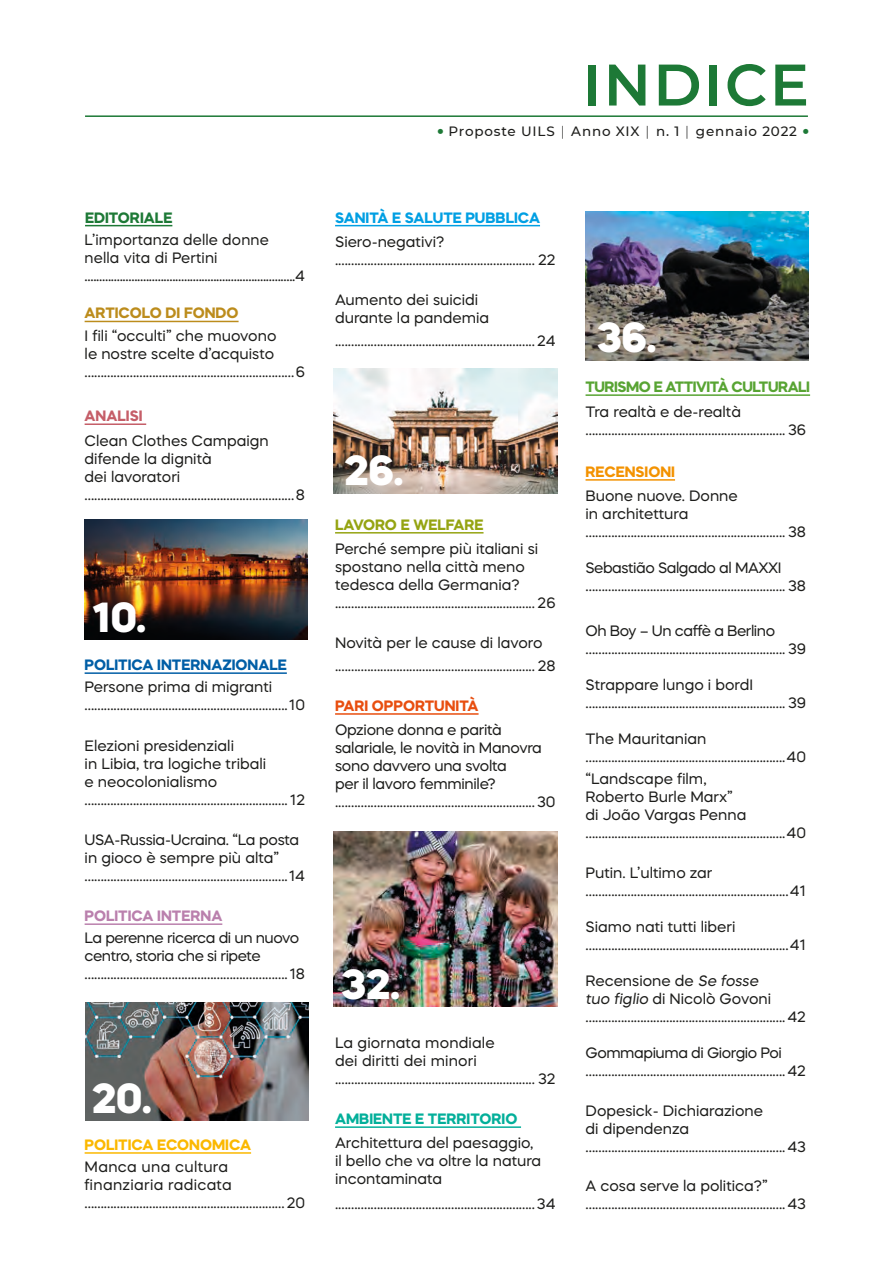
<style>
.page{position:relative;width:893px;height:1263px;background:#fff}
.page>*{position:absolute;margin:0;border:0;box-sizing:border-box;transform-origin:0 0}
.t1{font:600 58.5px "Montserrat";letter-spacing:.04em;color:#1d7936}
.t2{font:800 42px "Mazzard H";color:#fff}
.tit_indice{font:15px/18px "Mazzard H";color:#1d1d1b}
.tit_indice-2{font:15px/18px "Mazzard H";letter-spacing:-.03em;color:#1d1d1b}
.tit_indice-3{font:15px/18px "Mazzard H";letter-spacing:-.02em;color:#1d1d1b}
.tit_indice-4{font:15px "Mazzard H";letter-spacing:.02em;color:#1d1d1b}
.t3{font:700 15px "Mazzard H";letter-spacing:-.03em;color:#58a433}
.t4{font:700 15px "Mazzard H";color:#005ea6}
.t5{font:700 15px "Mazzard H";color:#009fe3}
.t6{font:700 15px "Mazzard H";color:#03af9a}
.t7{font:700 15px "Mazzard H";color:#fbb800}
.t8{font:700 15px "Mazzard H";color:#bc8c1c}
.t9{font:700 15px "Mazzard H";color:#ba80ad}
.t10{font:700 15px "Mazzard H";color:#e84e0f}
.t11{font:700 15px "Mazzard H";color:#95a412}
.t12{font:700 15px "Mazzard H";color:#f39200}
.t13{font:700 15px "Mazzard H";color:#1d7936}
.t14{font:700 15px "Mazzard H";color:#c55e68}
.t15{font:500 13.5px "Montserrat";letter-spacing:.06em;color:#1d1d1b}
.s1{font-size:27px;color:#1d7936}
.s2{font-weight:300}
</style>
<div class="page">
<hr style="left:585px;top:394px;width:225px;height:2px;background:#58a433">
<hr style="left:585px;top:479px;width:90px;height:2px;background:#f39200">
<hr style="left:85px;top:115px;width:723px;height:2px;background:#1d7936">
<hr style="left:85px;top:225px;width:87px;height:1px;background:#1d7936">
<hr style="left:85px;top:321px;width:154px;height:1px;background:#bc8c1c">
<hr style="left:85px;top:423px;width:61px;height:2px;background:#c55e68">
<hr style="left:85px;top:672px;width:202px;height:2px;background:#005ea6">
<hr style="left:85px;top:923px;width:137px;height:2px;background:#ba80ad">
<hr style="left:85px;top:1152px;width:166px;height:2px;background:#fbb800">
<hr style="left:335px;top:225px;width:205px;height:1px;background:#009fe3">
<hr style="left:335px;top:532px;width:148px;height:1px;background:#95a412">
<hr style="left:335px;top:713px;width:144px;height:2px;background:#e84e0f">
<hr style="left:335px;top:1126px;width:186px;height:2px;background:#03af9a">
<img style="left:334px;top:369px;width:223px;height:124px">
<img style="left:85px;top:1002px;width:223px;height:119px">
<img style="left:585px;top:211px;width:224px;height:149px">
<img style="left:85px;top:520px;width:223px;height:119px">
<img style="left:334px;top:831px;width:223px;height:175px">
<p class="t13" style="left:85px;top:207px;width:89px">EDITORIALE</p>
<p class="tit_indice" style="left:85px;top:231px;width:186px">L’importanza delle donne nella vita di Pertini</p>
<p class="tit_indice" style="left:85px;top:267px;width:222px">........................................................................4</p>
<p class="t8" style="left:85px;top:303px;width:155px">ARTICOLO DI FONDO</p>
<p class="tit_indice" style="left:85px;top:326px;width:193px">I fili “occulti” che muovono le nostre scelte d’acquisto</p>
<p class="tit_indice" style="left:85px;top:362px;width:222px">.................................................................6</p>
<p class="t14" style="left:85px;top:406px;width:59px">ANALISI</p>
<p class="tit_indice" style="left:85px;top:431px;width:186px">Clean Clothes Campaign</p>
<p class="tit_indice" style="left:85px;top:449px;width:129px">difende la dignità dei lavoratori</p>
<p class="tit_indice" style="left:85px;top:485px;width:222px">.................................................................8</p>
<p class="t2" style="left:92px;top:589px;width:56px">10.</p>
<p class="t4" style="left:85px;top:655px;width:204px">POLITICA INTERNAZIONALE</p>
<p class="tit_indice" style="left:85px;top:678px;width:189px">Persone prima di migranti</p>
<p class="tit_indice" style="left:85px;top:696px;width:222px">...............................................................10</p>
<p class="tit_indice" style="left:85px;top:736px;width:151px">Elezioni presidenziali</p>
<p class="tit_indice" style="left:85px;top:754px;width:183px">in Libia, tra logiche tribali</p>
<p class="tit_indice" style="left:85px;top:772px;width:134px">e neocolonialismo</p>
<p class="tit_indice" style="left:85px;top:790px;width:222px">............................................................... 12</p>
<p class="tit_indice-3" style="left:85px;top:830px;width:216px">USA-Russia-Ucraina. “La posta</p>
<p class="tit_indice" style="left:85px;top:848px;width:196px">in gioco è sempre più alta”</p>
<p class="tit_indice" style="left:85px;top:866px;width:222px">...............................................................14</p>
<p class="t9" style="left:85px;top:906px;width:139px">POLITICA INTERNA</p>
<p class="tit_indice-2" style="left:85px;top:929px;width:216px">La perenne ricerca di un nuovo centro, storia che si ripete</p>
<p class="tit_indice" style="left:85px;top:965px;width:222px">...............................................................18</p>
<p class="t2" style="left:92px;top:1070px;width:61px">20.</p>
<p class="t7" style="left:85px;top:1135px;width:168px">POLITICA ECONOMICA</p>
<p class="tit_indice-4" style="left:85px;top:1157px;width:145px">Manca una cultura</p>
<p class="tit_indice-4" style="left:85px;top:1175px;width:149px">finanziaria radicata</p>
<p class="tit_indice" style="left:85px;top:1193px;width:222px">..............................................................20</p>
<p class="t1" style="left:583px;top:43px;width:228px">INDICE</p>
<p class="t15" style="left:436px;top:122px;width:376px"><span class="s1">•</span> Proposte UILS <span class="s2">|</span> Anno XIX <span class="s2">|</span> n. 1 <span class="s2">|</span> gennaio 2022 <span class="s1">•</span></p>
<p class="t5" style="left:335px;top:207px;width:206px">SANITÀ E SALUTE PUBBLICA</p>
<p class="tit_indice" style="left:335px;top:232px;width:111px">Siero-negativi?</p>
<p class="tit_indice" style="left:335px;top:250px;width:222px">.............................................................. 22</p>
<p class="tit_indice" style="left:335px;top:291px;width:156px">Aumento dei suicidi durante la pandemia</p>
<p class="tit_indice" style="left:335px;top:331px;width:222px">..............................................................24</p>
<p class="t2" style="left:345px;top:442px;width:60px">26.</p>
<p class="t11" style="left:335px;top:514px;width:150px">LAVORO E WELFARE</p>
<p class="tit_indice" style="left:335px;top:540px;width:205px">Perché sempre più italiani si spostano nella città meno</p>
<p class="tit_indice" style="left:335px;top:576px;width:186px">tedesca della Germania?</p>
<p class="tit_indice" style="left:335px;top:594px;width:222px">.............................................................. 26</p>
<p class="tit_indice" style="left:335px;top:634px;width:209px">Novità per le cause di lavoro</p>
<p class="tit_indice" style="left:335px;top:656px;width:222px">.............................................................. 28</p>
<p class="t10" style="left:335px;top:696px;width:145px">PARI OPPORTUNITÀ</p>
<p class="tit_indice-3" style="left:335px;top:721px;width:168px">Opzione donna e parità</p>
<p class="tit_indice-3" style="left:335px;top:739px;width:208px">salariale, le novità in Manovra sono davvero una svolta</p>
<p class="tit_indice-3" style="left:335px;top:775px;width:162px">per il lavoro femminile?</p>
<p class="tit_indice" style="left:335px;top:793px;width:222px">..............................................................30</p>
<p class="t2" style="left:341px;top:955px;width:60px">32.</p>
<p class="tit_indice" style="left:335px;top:1033px;width:161px">La giornata mondiale</p>
<p class="tit_indice" style="left:335px;top:1051px;width:143px">dei diritti dei minori</p>
<p class="tit_indice" style="left:335px;top:1069px;width:222px">.............................................................. 32</p>
<p class="t6" style="left:335px;top:1109px;width:184px">AMBIENTE E TERRITORIO</p>
<p class="tit_indice" style="left:335px;top:1134px;width:208px">Architettura del paesaggio, il bello che va oltre la natura incontaminata</p>
<p class="tit_indice" style="left:335px;top:1194px;width:222px">..............................................................34</p>
<p class="t2" style="left:597px;top:309px;width:61px">36.</p>
<p class="t3" style="left:585px;top:377px;width:226px">TURISMO E ATTIVITÀ CULTURALI</p>
<p class="tit_indice" style="left:585px;top:402px;width:157px">Tra realtà e de-realtà</p>
<p class="tit_indice" style="left:585px;top:420px;width:222px">.............................................................. 36</p>
<p class="t12" style="left:585px;top:462px;width:91px">RECENSIONI</p>
<p class="tit_indice" style="left:585px;top:487px;width:154px">Buone nuove. Donne in architettura</p>
<p class="tit_indice" style="left:585px;top:523px;width:222px">.............................................................. 38</p>
<p class="tit_indice-2" style="left:585px;top:559px;width:198px">Sebastião Salgado al MAXXI</p>
<p class="tit_indice" style="left:585px;top:577px;width:222px">.............................................................. 38</p>
<p class="tit_indice-2" style="left:585px;top:621px;width:191px">Oh Boy – Un caffè a Berlino</p>
<p class="tit_indice" style="left:585px;top:639px;width:222px">.............................................................. 39</p>
<p class="tit_indice" style="left:585px;top:675px;width:169px">Strappare lungo i bordI</p>
<p class="tit_indice" style="left:585px;top:693px;width:222px">.............................................................. 39</p>
<p class="tit_indice" style="left:585px;top:729px;width:122px">The Mauritanian</p>
<p class="tit_indice" style="left:585px;top:747px;width:222px">..............................................................40</p>
<p class="tit_indice" style="left:585px;top:769px;width:123px">“Landscape film,</p>
<p class="tit_indice" style="left:585px;top:787px;width:149px">Roberto Burle Marx”</p>
<p class="tit_indice" style="left:585px;top:805px;width:162px">di João Vargas Penna</p>
<p class="tit_indice" style="left:585px;top:823px;width:222px">..............................................................40</p>
<p class="tit_indice" style="left:585px;top:863px;width:128px">Putin. L’ultimo zar</p>
<p class="tit_indice" style="left:585px;top:881px;width:222px">...............................................................41</p>
<p class="tit_indice" style="left:585px;top:917px;width:151px">Siamo nati tutti liberi</p>
<p class="tit_indice" style="left:585px;top:935px;width:222px">...............................................................41</p>
<p class="tit_indice" style="left:585px;top:971px;width:177px">Recensione de Se fosse</p>
<p class="tit_indice" style="left:586px;top:989px;width:187px">tuo figlio di Nicolò Govoni</p>
<p class="tit_indice" style="left:585px;top:1007px;width:222px">..............................................................42</p>
<p class="tit_indice-2" style="left:585px;top:1043px;width:198px">Gommapiuma di Giorgio Poi</p>
<p class="tit_indice" style="left:585px;top:1061px;width:222px">..............................................................42</p>
<p class="tit_indice" style="left:585px;top:1101px;width:179px">Dopesick- Dichiarazione</p>
<p class="tit_indice" style="left:585px;top:1119px;width:105px">di dipendenza</p>
<p class="tit_indice" style="left:585px;top:1137px;width:222px">..............................................................43</p>
<p class="tit_indice" style="left:585px;top:1177px;width:184px">A cosa serve la politica?”</p>
<p class="tit_indice" style="left:585px;top:1195px;width:222px">..............................................................43</p>
</div>
